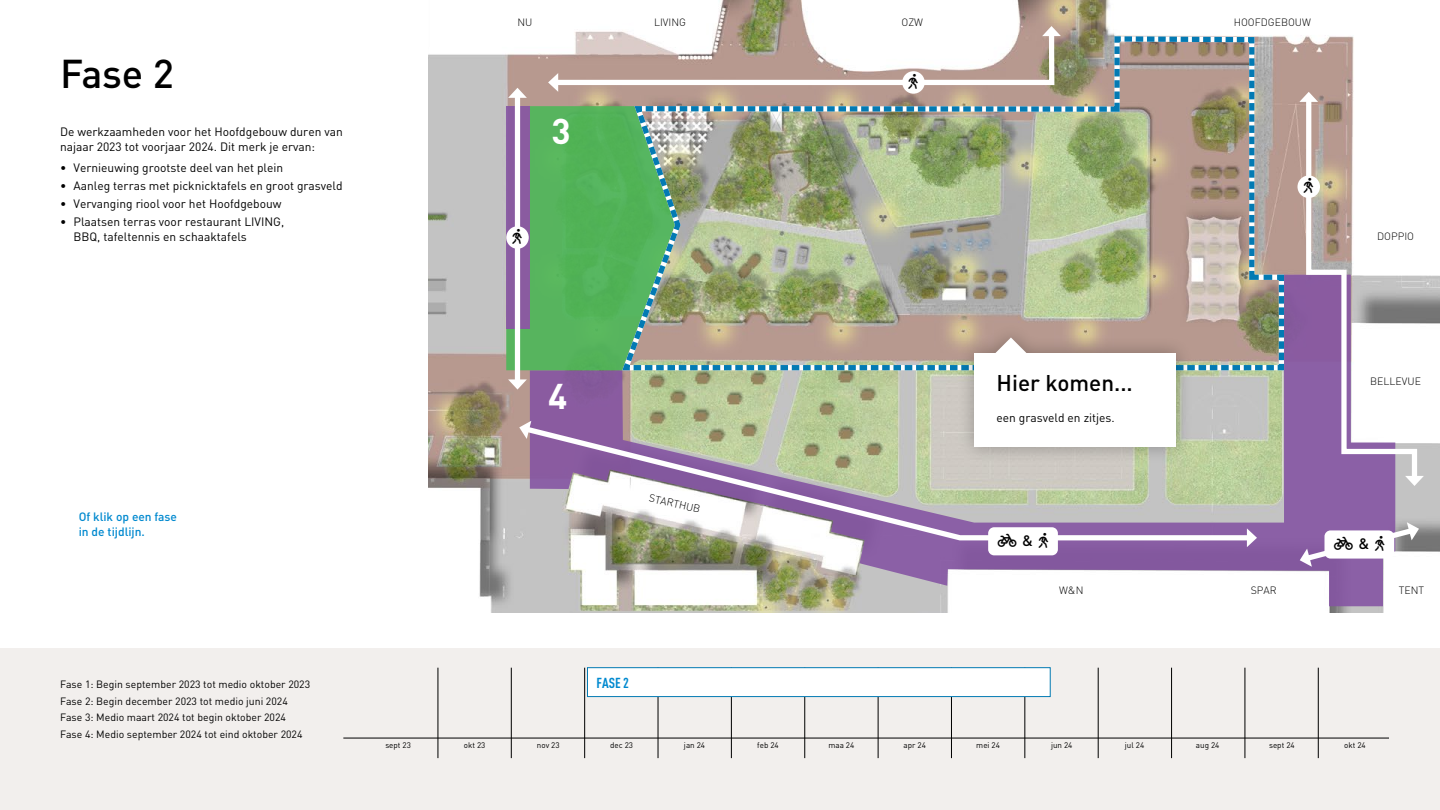
<style>
.page{position:relative;width:1440px;height:810px;background:#fff}
.page>*{position:absolute;margin:0;border:0;box-sizing:border-box;transform-origin:0 0}
.t1{font:500 39.75px "DIN Pro";color:#000}
.t2{font:700 35.33px "DIN Pro";color:#fff}
.t3{font:500 22.5px "DIN Pro";color:#000}
.t4{font:500 15px "DIN Pro";color:#000}
.t5{font:700 condensed 14.33px "DIN Pro";color:#0089cf}
.t6{font:12px/15px "DIN Pro";color:#000}
.t7{font:500 12px/15px "DIN Pro";color:#0089cf}
.t8{font:10.5px/16.5px "DIN Pro";color:#000}
.t9{font:300 10.5px "DIN Pro";color:#000}
.t10{font:8.02px "DIN Pro";color:#000}
</style>
<div class="page">
<img style="left:428px;top:0;width:1012px;height:613px">
<svg style="left:530px;top:275px;width:865px;height:331px"></svg>
<div style="left:515px;top:94px;width:5px;height:289px;background:#fff"></div>
<svg style="left:508px;top:379px;width:19px;height:11px"></svg>
<svg style="left:519px;top:423px;width:737px;height:120px;background:#b9b3b4"></svg>
<svg style="left:519px;top:421px;width:12px;height:18px"></svg>
<svg style="left:1247px;top:528px;width:10px;height:19px"></svg>
<div style="left:988px;top:527px;width:70px;height:28px;background:#fff;border-radius:6px"></div>
<div style="left:1298px;top:176px;width:22px;height:22px;background:#fff;border-radius:50%"></div>
<div style="left:0;top:649px;width:1440px;height:161px;background:#f2efed"></div>
<hr style="left:343px;top:738px;width:1046px;height:1px;background:#000">
<hr style="left:438px;top:668px;width:1px;height:90px;background:#000">
<hr style="left:511px;top:668px;width:1px;height:90px;background:#000">
<hr style="left:585px;top:668px;width:1px;height:90px;background:#000">
<hr style="left:658px;top:668px;width:1px;height:90px;background:#000">
<hr style="left:731px;top:668px;width:1px;height:90px;background:#000">
<hr style="left:805px;top:668px;width:1px;height:90px;background:#000">
<hr style="left:878px;top:668px;width:1px;height:90px;background:#000">
<hr style="left:951px;top:668px;width:1px;height:90px;background:#000">
<hr style="left:1025px;top:668px;width:1px;height:90px;background:#000">
<hr style="left:1098px;top:668px;width:1px;height:90px;background:#000">
<hr style="left:1171px;top:668px;width:1px;height:90px;background:#000">
<hr style="left:1245px;top:668px;width:1px;height:90px;background:#000">
<hr style="left:1318px;top:668px;width:1px;height:90px;background:#000">
<div style="left:957px;top:322px;width:236px;height:142px;background:#000;opacity:.28"></div>
<div style="left:974px;top:353px;width:202px;height:94px;background:#fff"></div>
<div style="left:587px;top:668px;width:463px;height:29px;background:#fff"></div>
<div style="left:587px;top:667px;width:464px;height:30px;border:1px solid #037ab3"></div>
<svg style="left:1299px;top:522px;width:121px;height:45px"></svg>
<img style="left:506px;top:26px;width:778px;height:344px">
<svg style="left:1299px;top:92px;width:125px;height:394px"></svg>
<h1 class="t1" style="left:60px;top:41px;width:115px">Fase 2</h1>
<p class="t6" style="left:60px;top:123px;width:284px">De werkzaamheden voor het Hoofdgebouw duren van najaar 2023 tot voorjaar 2024. Dit merk je ervan:</p>
<p class="t6" style="left:60px;top:159px;width:225px">• Vernieuwing grootste deel van het plein</p>
<p class="t6" style="left:60px;top:177px;width:284px">• Aanleg terras met picknicktafels en groot grasveld</p>
<p class="t6" style="left:60px;top:195px;width:223px">• Vervanging riool voor het Hoofdgebouw</p>
<p class="t6" style="left:74px;top:213px;width:212px;text-indent:-14px">• Plaatsen terras voor restaurant LIVING,<br>BBQ, tafeltennis en schaaktafels</p>
<p class="t9" style="left:518px;top:14px;width:16px">NU</p>
<p class="t9" style="left:654px;top:14px;width:33px">LIVING</p>
<h2 class="t2" style="left:552px;top:102px;width:21px">3</h2>
<p class="t9" style="left:902px;top:14px;width:23px">OZW</p>
<p class="t9" style="left:1234px;top:14px;width:79px">HOOFDGEBOUW</p>
<p class="t9" style="left:1377px;top:228px;width:38px">DOPPIO</p>
<p class="t7" style="left:79px;top:507px;width:100px">Of klik op een fase in de tijdlijn.</p>
<p class="t8" style="left:60px;top:675px;width:252px">Fase 1: Begin september 2023 tot medio oktober 2023<br>Fase 2: Begin december 2023 tot medio juni 2024<br>Fase 3: Medio maart 2024 tot begin oktober 2024<br>Fase 4: Medio september 2024 tot eind oktober 2024</p>
<h2 class="t2" style="left:548px;top:367px;width:21px">4</h2>
<p class="t9" style="left:651px;top:490px;width:54px;rotate:13deg">STARTHUB</p>
<p class="t5" style="left:596px;top:672px;width:34px">FASE 2</p>
<h3 class="t3" style="left:997px;top:364px;width:138px">Hier komen...</h3>
<p class="t6" style="left:997px;top:409px;width:120px">een grasveld en zitjes.</p>
<p class="t9" style="left:1370px;top:373px;width:52px">BELLEVUE</p>
<p class="t4" style="left:1022px;top:528px;width:12px">&amp;</p>
<p class="t4" style="left:1359px;top:531px;width:12px">&amp;</p>
<p class="t9" style="left:1251px;top:582px;width:28px">SPAR</p>
<p class="t9" style="left:1059px;top:582px;width:26px">W&amp;N</p>
<p class="t9" style="left:1399px;top:582px;width:27px">TENT</p>
<p class="t10" style="left:385px;top:739px;width:27px">sept 23</p>
<p class="t10" style="left:464px;top:739px;width:23px">okt 23</p>
<p class="t10" style="left:537px;top:739px;width:24px">nov 23</p>
<p class="t10" style="left:610px;top:739px;width:24px">dec 23</p>
<p class="t10" style="left:684px;top:739px;width:23px">jan 24</p>
<p class="t10" style="left:757px;top:739px;width:23px">feb 24</p>
<p class="t10" style="left:828px;top:739px;width:27px">maa 24</p>
<p class="t10" style="left:904px;top:739px;width:24px">apr 24</p>
<p class="t10" style="left:976px;top:739px;width:25px">mei 24</p>
<p class="t10" style="left:1051px;top:739px;width:23px">jun 24</p>
<p class="t10" style="left:1125px;top:739px;width:21px">jul 24</p>
<p class="t10" style="left:1196px;top:739px;width:25px">aug 24</p>
<p class="t10" style="left:1269px;top:739px;width:27px">sept 24</p>
<p class="t10" style="left:1344px;top:739px;width:23px">okt 24</p>
</div>
